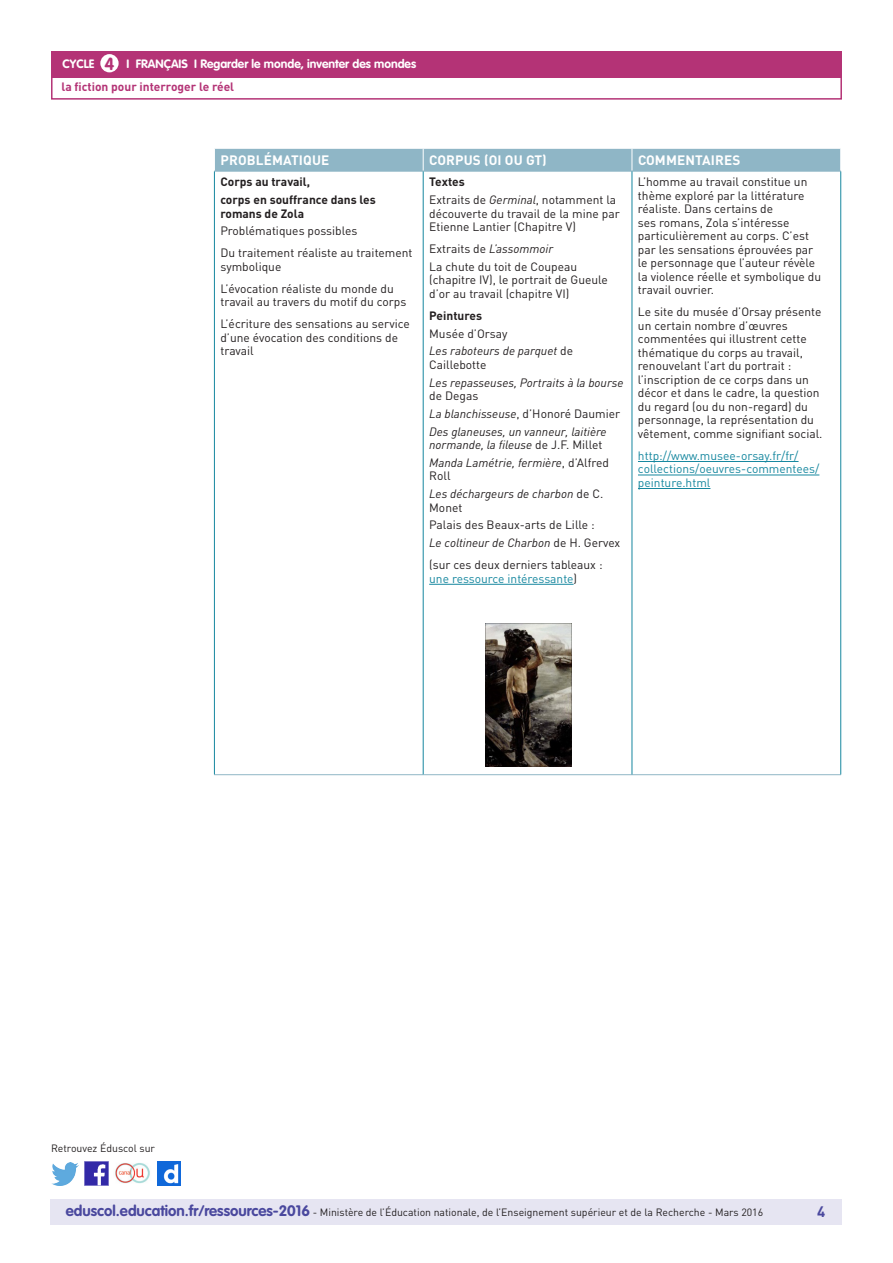
<style>
.page{position:relative;width:893px;height:1263px;background:#fff}
.page>*{position:absolute;margin:0;border:0;box-sizing:border-box;transform-origin:0 0}
.t1{font:700 17.25px "VAG Rounded Std";color:#b43376}
.t2{font:700 15px "DIN Pro";color:#4a489e}
.Titre_têtière_tablea{font:700 13.5px "DIN Pro";letter-spacing:.01em;color:#fff}
.Texte_courant_tablea{font:12px/13.5px "DIN Pro";color:#231f20}
.Texte_courant_tablea-2{font:italic 12px/13.5px "DIN Pro";color:#231f20}
.Texte_courant_tablea-3{font:12px/13.5px "DIN Pro";color:#16879f}
.Texte_courant_tablea-4{font:700 12px/13.5px "DIN Pro";color:#231f20}
.t3{font:700 12px "VAG Rounded Std";color:#fff}
.t4{font:700 12px "DIN Pro";color:#b43376}
.t5{font:10.5px "DIN Pro";color:#231f20}
.s1{font-style:italic}
.s2{font-style:normal}
.s3{color:#16879f}
.s4{font-family:"VAG Rounded Std";font-weight:700;font-size:15px;color:#4a489e}
</style>
<div class="page">
<div style="left:50px;top:1199px;width:791px;height:26px;background:#e6e5f2"></div>
<div style="left:51px;top:51px;width:791px;height:27px;background:#b43376"></div>
<div style="left:100px;top:54px;width:19px;height:18px;background:#fff;border-radius:50%"></div>
<div style="left:51px;top:75px;width:791px;height:25px;border:2px solid #b43376"></div>
<img style="left:85px;top:1162px;width:23px;height:23px">
<img style="left:51px;top:1163px;width:28px;height:22px">
<img style="left:158px;top:1162px;width:22px;height:23px">
<img style="left:115px;top:1163px;width:35px;height:21px">
<div style="left:214px;top:149px;width:627px;height:22px;background:#8fb6c6"></div>
<hr style="left:214px;top:171px;width:209px;height:1px;background:#8fb6c6">
<hr style="left:423px;top:171px;width:209px;height:1px;background:#8fb6c6">
<hr style="left:632px;top:171px;width:209px;height:1px;background:#8fb6c6">
<hr style="left:214px;top:774px;width:209px;height:1px;background:#8fb6c6">
<hr style="left:423px;top:774px;width:209px;height:1px;background:#8fb6c6">
<hr style="left:632px;top:774px;width:209px;height:1px;background:#8fb6c6">
<hr style="left:214px;top:171px;width:1px;height:603px;background:#16879f">
<hr style="left:423px;top:171px;width:1px;height:603px;background:#16879f">
<hr style="left:632px;top:171px;width:1px;height:603px;background:#16879f">
<hr style="left:840px;top:171px;width:1px;height:603px;background:#16879f">
<hr style="left:429px;top:584px;width:145px;height:1px;background:#16879f">
<hr style="left:638px;top:461px;width:160px;height:1px;background:#16879f">
<hr style="left:638px;top:475px;width:181px;height:1px;background:#16879f">
<hr style="left:638px;top:488px;width:72px;height:1px;background:#16879f">
<img style="left:485px;top:623px;width:86px;height:143px">
<h1 class="t1" style="left:105px;top:53px;width:11px">4</h1>
<p class="t4" style="left:61px;top:79px;width:174px">la fiction pour interroger le réel</p>
<p class="t3" style="left:63px;top:57px;width:33px">CYCLE</p>
<p class="t3" style="left:127px;top:57px;width:291px">I FRANÇAIS I Regarder le monde, inventer des mondes</p>
<p class="Titre_têtière_tablea" style="left:220px;top:151px;width:110px">PROBLÉMATIQUE</p>
<p class="Titre_têtière_tablea" style="left:429px;top:151px;width:119px">CORPUS (OI OU GT)</p>
<p class="Titre_têtière_tablea" style="left:638px;top:151px;width:104px">COMMENTAIRES</p>
<p class="Texte_courant_tablea-4" style="left:220px;top:175px;width:91px">Corps au travail,</p>
<p class="Texte_courant_tablea-4" style="left:220px;top:193px;width:157px">corps en souffrance dans les romans de Zola</p>
<p class="Texte_courant_tablea" style="left:220px;top:224px;width:138px">Problématiques possibles</p>
<p class="Texte_courant_tablea" style="left:220px;top:246px;width:194px">Du traitement réaliste au traitement symbolique</p>
<p class="Texte_courant_tablea" style="left:220px;top:281px;width:187px">L’évocation réaliste du monde du travail au travers du motif du corps</p>
<p class="Texte_courant_tablea" style="left:220px;top:317px;width:191px">L’écriture des sensations au service d’une évocation des conditions de travail</p>
<p class="Texte_courant_tablea" style="left:638px;top:175px;width:185px">L’homme au travail constitue un thème exploré par la littérature réaliste. Dans certains de<br>ses romans, Zola s’intéresse particulièrement au corps. C’est par les sensations éprouvées par le personnage que l’auteur révèle la violence réelle et symbolique du travail ouvrier.</p>
<p class="Texte_courant_tablea" style="left:638px;top:305px;width:186px">Le site du musée d’Orsay présente un certain nombre d’œuvres commentées qui illustrent cette thématique du corps au travail, renouvelant l’art du portrait : l’inscription de ce corps dans un décor et dans le cadre, la question du regard (ou du non-regard) du personnage, la représentation du vêtement, comme signifiant social.</p>
<p class="Texte_courant_tablea-3" style="left:638px;top:448px;width:183px">http://www.musee-orsay.fr/fr/ collections/oeuvres-commentees/ peinture.html</p>
<p class="Texte_courant_tablea-4" style="left:429px;top:175px;width:37px">Textes</p>
<p class="Texte_courant_tablea" style="left:429px;top:193px;width:192px">Extraits de <span class="s1">Germinal</span>, notamment la découverte du travail de la mine par<br>Etienne Lantier (Chapitre V)</p>
<p class="Texte_courant_tablea-2" style="left:429px;top:242px;width:125px"><span class="s2">Extraits de</span> L’assommoir</p>
<p class="Texte_courant_tablea" style="left:429px;top:259px;width:180px">La chute du toit de Coupeau (chapitre IV), le portrait de Gueule d’or au travail (chapitre VI)</p>
<p class="Texte_courant_tablea-4" style="left:429px;top:308px;width:54px">Peintures</p>
<p class="Texte_courant_tablea" style="left:429px;top:326px;width:80px">Musée d’Orsay</p>
<p class="Texte_courant_tablea-2" style="left:429px;top:344px;width:145px">Les raboteurs de parquet <span class="s2">de<br>Caillebotte</span></p>
<p class="Texte_courant_tablea-2" style="left:429px;top:375px;width:196px">Les repasseuses, Portraits à la bourse <span class="s2">de Degas</span></p>
<p class="Texte_courant_tablea" style="left:429px;top:406px;width:193px"><span class="s1">La blanchisseuse</span>, d’Honoré Daumier</p>
<p class="Texte_courant_tablea-2" style="left:429px;top:424px;width:179px">Des glaneuses, un vanneur, laitière normande, la fileuse <span class="s2">de J.F. Millet</span></p>
<p class="Texte_courant_tablea-2" style="left:429px;top:456px;width:181px">Manda Lamétrie, fermière<span class="s2">, d’Alfred<br>Roll</span></p>
<p class="Texte_courant_tablea-2" style="left:429px;top:487px;width:176px">Les déchargeurs de charbon <span class="s2">de C.<br>Monet</span></p>
<p class="Texte_courant_tablea" style="left:429px;top:518px;width:167px">Palais des Beaux-arts de Lille :</p>
<p class="Texte_courant_tablea-2" style="left:429px;top:536px;width:193px">Le coltineur de Charbon <span class="s2">de H. Gervex</span></p>
<p class="Texte_courant_tablea" style="left:429px;top:558px;width:175px">(sur ces deux derniers tableaux : <span class="s3">une ressource intéressante</span>)</p>
<p class="t5" style="left:51px;top:1141px;width:106px">Retrouvez Éduscol sur</p>
<p class="t5" style="left:66px;top:1205px;width:699px"><span class="s4">eduscol.education.fr/ressources-2016</span> - Ministère de l’Éducation nationale, de l’Enseignement supérieur et de la Recherche - Mars 2016</p>
<p class="t2" style="left:817px;top:1201px;width:10px">4</p>
</div>
